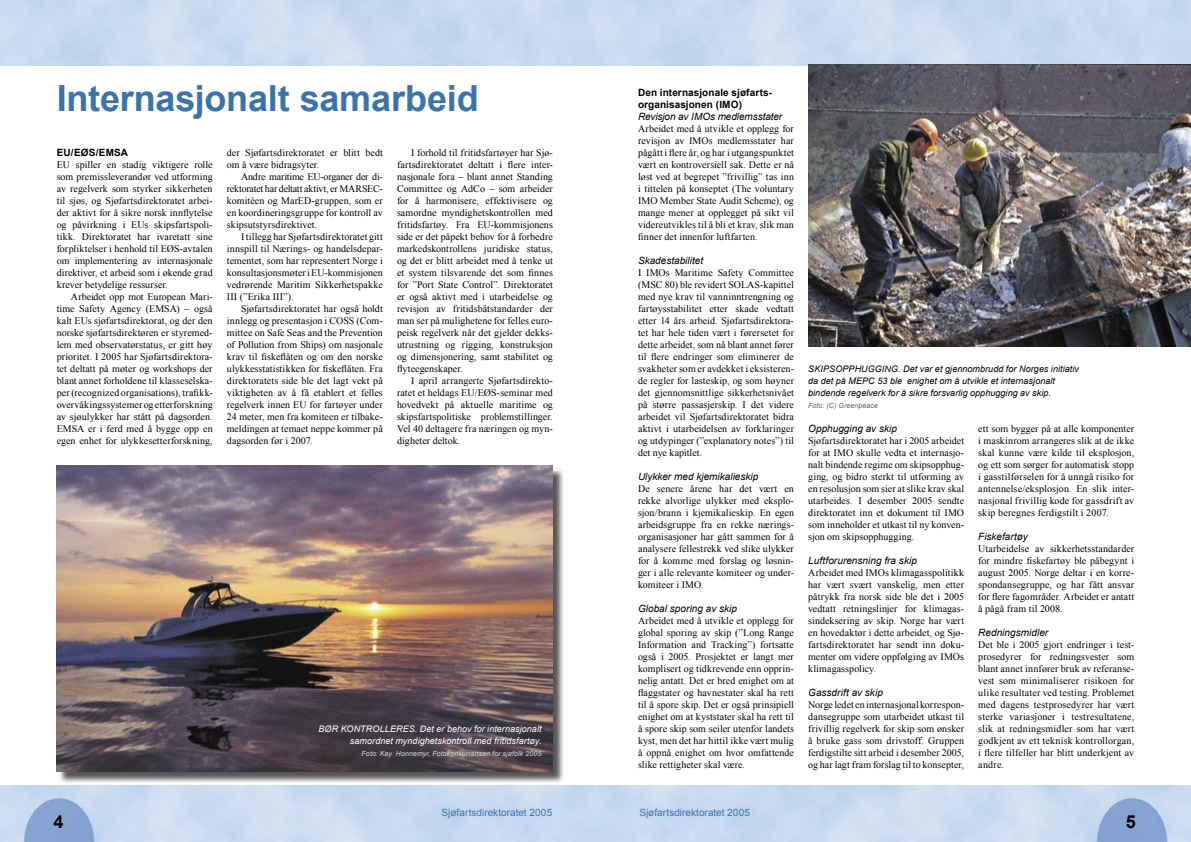
<style>
.page{position:relative;width:1191px;height:842px;background:#fff}
.page>*{position:absolute;margin:0;border:0;box-sizing:border-box;transform-origin:0 0}
.t1{font:700 36px "Arial";letter-spacing:-.005em;color:#3a74ab}
.t2{font:700 18px "Arial";color:#000}
.t3{font:10px/12px "Times New Roman";letter-spacing:.01em;color:#000;text-align:justify}
.t4{font:italic 10px "Arial";letter-spacing:.005em;color:#000}
.t5{font:700 10px/12px "Arial";letter-spacing:.01em;color:#000}
.t6{font:10px "Arial";color:#3a74ab}
.t7{font:italic 9px/12px "Arial";letter-spacing:.005em;color:#000}
.t8{font:italic 9px/12px "Arial";letter-spacing:.005em;color:#fff;text-align:right}
.t9{font:italic 7px "Arial";letter-spacing:.015em;color:#d6d6d6}
.t10{font:italic 7px "Arial";letter-spacing:.015em;color:#636363}
</style>
<div class="page">
<img style="left:0;top:785px;width:1191px;height:57px">
<img style="left:0;top:0;width:1191px;height:65px">
<img style="left:808px;top:65px;width:383px;height:282px">
<img style="left:57px;top:469px;width:507px;height:314px">
<img style="left:57px;top:466px;width:496px;height:305px">
<h1 class="t1" style="left:57px;top:75px;width:423px">Internasjonalt samarbeid</h1>
<p class="t5" style="left:57px;top:147px;width:73px">EU/EØS/EMSA</p>
<p class="t3" style="left:57px;top:159px;width:157px">EU spiller en stadig viktigere rolle som premissleverandør ved utforming av regelverk som styrker sikkerheten til sjøs, og Sjøfartsdirektoratet arbei&shy;der aktivt for å sikre norsk innflytelse og påvirkning i EUs skipsfartspoli&shy;tikk. Direktoratet har ivaretatt sine forpliktelser i henhold til EØS-avtalen om implementering av internasjonale direktiver, et arbeid som i økende grad krever betydelige ressurser.</p>
<p class="t3" style="left:57px;top:291px;width:157px;text-indent:14px">Arbeidet opp mot European Mari&shy;time Safety Agency (EMSA) – også kalt EUs sjøfartsdirektorat, og der den norske sjøfartsdirektøren er styremed&shy;lem med observatørstatus, er gitt høy prioritet. I 2005 har Sjøfartsdirektora&shy;tet deltatt på møter og workshops der blant annet forholdene til klasseselska&shy;per (recognized organisations), trafikk&shy;overvåkingssystemer og etterforskning av sjøulykker har stått på dagsorden.<br>EMSA er i ferd med å bygge opp en egen enhet for ulykkesetterforskning,</p>
<p class="t3" style="left:397px;top:147px;width:157px;text-indent:14px">I forhold til fritidsfartøyer har Sjø&shy;fartsdirektoratet deltatt i flere inter&shy;nasjonale fora – blant annet Standing Committee og AdCo – som arbeider for å harmonisere, effektivisere og samordne myndighetskontrollen med fritidsfartøy. Fra EU-kommisjonens side er det påpekt behov for å forbedre markedskontrollens juridiske status, og det er blitt arbeidet med å tenke ut et system tilsvarende det som finnes for ”Port State Control”. Direktoratet er også aktivt med i utarbeidelse og revisjon av fritidsbåtstandarder der man ser på mulighetene for felles euro&shy;peisk regelverk når det gjelder dekks&shy;utrustning og rigging, konstruksjon og dimensjonering, samt stabilitet og flyte egenskaper.</p>
<p class="t3" style="left:397px;top:375px;width:157px;text-indent:14px">I april arrangerte Sjøfartsdirekto&shy;ratet et heldags EU/EØS-seminar med hovedvekt på aktuelle maritime og skipsfartspolitiske problemstillinger.<br>Vel 40 deltagere fra næringen og myn&shy;digheter deltok.</p>
<p class="t3" style="left:227px;top:147px;width:157px">der Sjøfartsdirektoratet er blitt bedt om å være bidragsyter.</p>
<p class="t3" style="left:227px;top:171px;width:157px;text-indent:14px">Andre maritime EU-organer der di&shy;rektoratet har deltatt aktivt, er MARSEC&shy;komitéen og MarED-gruppen, som er en koordineringsgruppe for kontroll av skipsutstyrsdirektivet.</p>
<p class="t3" style="left:227px;top:231px;width:157px;text-indent:14px">I tillegg har Sjøfartsdirektoratet gitt innspill til Nærings- og handelsdepar&shy;tementet, som har representert Norge i konsultasjonsmøter i EU- kommisjonen vedrørende Maritim Sikkerhetspakke III (”Erika III”).</p>
<p class="t3" style="left:227px;top:303px;width:157px;text-indent:14px">Sjøfartsdirektoratet har også holdt innlegg og presentasjon i COSS (Com&shy;mittee on Safe Seas and the Prevention of Pollution from Ships) om nasjonale krav til fiskeflåten og om den norske ulykkesstatistikken for fiskeflåten. Fra direktoratets side ble det lagt vekt på viktigheten av å få etablert et felles regelverk innen EU for fartøyer under 24 meter, men fra komiteen er tilbake&shy;meldingen at temaet neppe kommer på dagsorden før i 2007.</p>
<h2 class="t2" style="left:53px;top:810px;width:12px">4</h2>
<p class="t8" style="left:318px;top:723px;width:225px">BØR KONTROLLERES. Det er behov for internasjonalt samordnet myndighetskontroll med fritidsfartøy.</p>
<p class="t9" style="left:361px;top:749px;width:181px">Foto: Kay Honnemyr, Fotokonkurransen for sjøfolk 2005</p>
<p class="t6" style="left:441px;top:806px;width:112px">Sjøfartsdirektoratet 2005</p>
<p class="t5" style="left:638px;top:87px;width:136px">Den internasjonale sjøfarts&shy;organisasjonen (IMO)</p>
<p class="t4" style="left:638px;top:110px;width:146px">Revisjon av IMOs medlemsstater</p>
<p class="t3" style="left:638px;top:123px;width:157px">Arbeidet med å utvikle et opplegg for revisjon av IMOs medlemsstater har pågått i flere år, og har i utgangspunktet vært en kontroversiell sak. Dette er nå løst ved at begrepet ”frivillig” tas inn i tittelen på konseptet (The voluntary IMO Member State Audit Scheme), og mange mener at opplegget på sikt vil videreutvikles til å bli et krav, slik man finner det innenfor luftfarten.</p>
<p class="t4" style="left:638px;top:254px;width:67px">Skadestabilitet</p>
<p class="t3" style="left:638px;top:267px;width:157px">I IMOs Maritime Safety Committee (MSC 80) ble revidert SOLAS- kapittel med nye krav til vanninntrengning og fartøysstabilitet etter skade vedtatt etter 14 års arbeid. Sjøfartsdirektora&shy;tet har hele tiden vært i førersetet for dette arbeidet, som nå blant annet fører til flere endringer som eliminerer de svakheter som er avdekket i eksisteren&shy;de regler for lasteskip, og som høyner det gjennomsnittlige sikkerhetsnivået på større passasjerskip. I det videre arbeidet vil Sjøfartsdirektoratet bidra aktivt i utarbeidelsen av forklaringer og utdypinger (”explanatory notes”) til det nye kapitlet.</p>
<p class="t4" style="left:638px;top:470px;width:122px">Ulykker med kjemikalieskip</p>
<p class="t3" style="left:638px;top:483px;width:157px">De senere årene har det vært en rekke alvorlige ulykker med eksplo&shy;sjon/brann i kjemikalieskip. En egen arbeids gruppe fra en rekke nærings&shy;organisasjoner har gått sammen for å analysere fellestrekk ved slike ulykker for å komme med forslag og løsnin&shy;ger i alle relevante komiteer og under&shy;komiteer i IMO.</p>
<p class="t4" style="left:638px;top:602px;width:101px">Global sporing av skip</p>
<p class="t3" style="left:638px;top:615px;width:157px">Arbeidet med å utvikle et opplegg for global sporing av skip (”Long Range Information and Tracking”) fortsatte også i 2005. Prosjektet er langt mer komplisert og tidkrevende enn opprin&shy;nelig antatt. Det er bred enighet om at flaggstater og havnestater skal ha rett til å spore skip. Det er også prinsipiell enighet om at kyststater skal ha rett til å spore skip som seiler utenfor landets kyst, men det har hittil ikke vært mulig å oppnå enighet om hvor omfattende slike rettigheter skal være.</p>
<p class="t7" style="left:808px;top:363px;width:272px">SKIPSOPPHUGGING. Det var et gjennombrudd for Norges initiativ da det på MEPC 53 ble enighet om å utvikle et internasjonalt bindende regelverk for å sikre forsvarlig opphugging av skip.</p>
<p class="t10" style="left:808px;top:401px;width:71px">Foto: (C) Greenpeace</p>
<p class="t4" style="left:808px;top:422px;width:90px">Opphugging av skip</p>
<p class="t3" style="left:808px;top:435px;width:157px">Sjøfartsdirektoratet har i 2005 arbeidet for at IMO skulle vedta et internasjo&shy;nalt bindende regime om skipsopphug&shy;ging, og bidro sterkt til utforming av en resolusjon som sier at slike krav skal utarbeides. I desember 2005 sendte direktoratet inn et dokument til IMO som inneholder et utkast til ny konven&shy;sjon om skipsopphugging.</p>
<p class="t4" style="left:808px;top:554px;width:110px">Luftforurensning fra skip</p>
<p class="t3" style="left:808px;top:567px;width:157px">Arbeidet med IMOs klimagass politikk har vært svært vanskelig, men etter påtrykk fra norsk side ble det i 2005 vedtatt retningslinjer for klimagas&shy;sindeksering av skip. Norge har vært en hovedaktør i dette arbeidet, og Sjø&shy;fartsdirektoratet har sendt inn doku&shy;menter om videre oppfølging av IMOs klimagasspolicy.</p>
<p class="t4" style="left:808px;top:686px;width:76px">Gassdrift av skip</p>
<p class="t3" style="left:808px;top:699px;width:157px">Norge ledet en internasjonal korrespon&shy;dansegruppe som utarbeidet utkast til frivillig regelverk for skip som ønsker å bruke gass som drivstoff. Gruppen ferdigstilte sitt arbeid i desem ber 2005, og har lagt fram forslag til to konsepter,</p>
<p class="t3" style="left:978px;top:423px;width:157px">ett som bygger på at alle komponenter i maskinrom arrangeres slik at de ikke skal kunne være kilde til eksplosjon, og ett som sørger for automatisk stopp i gasstilførselen for å unngå risiko for antennelse/eksplosjon. En slik inter&shy;nasjonal frivillig kode for gassdrift av skip beregnes ferdigstilt i 2007.</p>
<p class="t4" style="left:978px;top:530px;width:51px">Fiskefartøy</p>
<p class="t3" style="left:978px;top:543px;width:157px">Utarbeidelse av sikkerhetsstandarder for mindre fiskefartøy ble påbegynt i august 2005. Norge deltar i en korre&shy;spondansegruppe, og har fått ansvar for flere fagområder. Arbeidet er antatt å pågå fram til 2008.</p>
<p class="t4" style="left:978px;top:626px;width:71px">Redningsmidler</p>
<p class="t3" style="left:978px;top:639px;width:157px">Det ble i 2005 gjort endringer i test&shy;prosedyrer for redningsvester som blant annet innfører bruk av referanse&shy;vest som minimaliserer risikoen for ulike resultater ved testing. Problemet med dagens testprosedyrer har vært sterke variasjoner i testresultatene, slik at redningsmidler som har vært godkjent av ett teknisk kontrollorgan, i flere tilfeller har blitt underkjent av andre.</p>
<p class="t6" style="left:639px;top:806px;width:112px">Sjøfartsdirektoratet 2005</p>
<h2 class="t2" style="left:1126px;top:810px;width:12px">5</h2>
</div>
